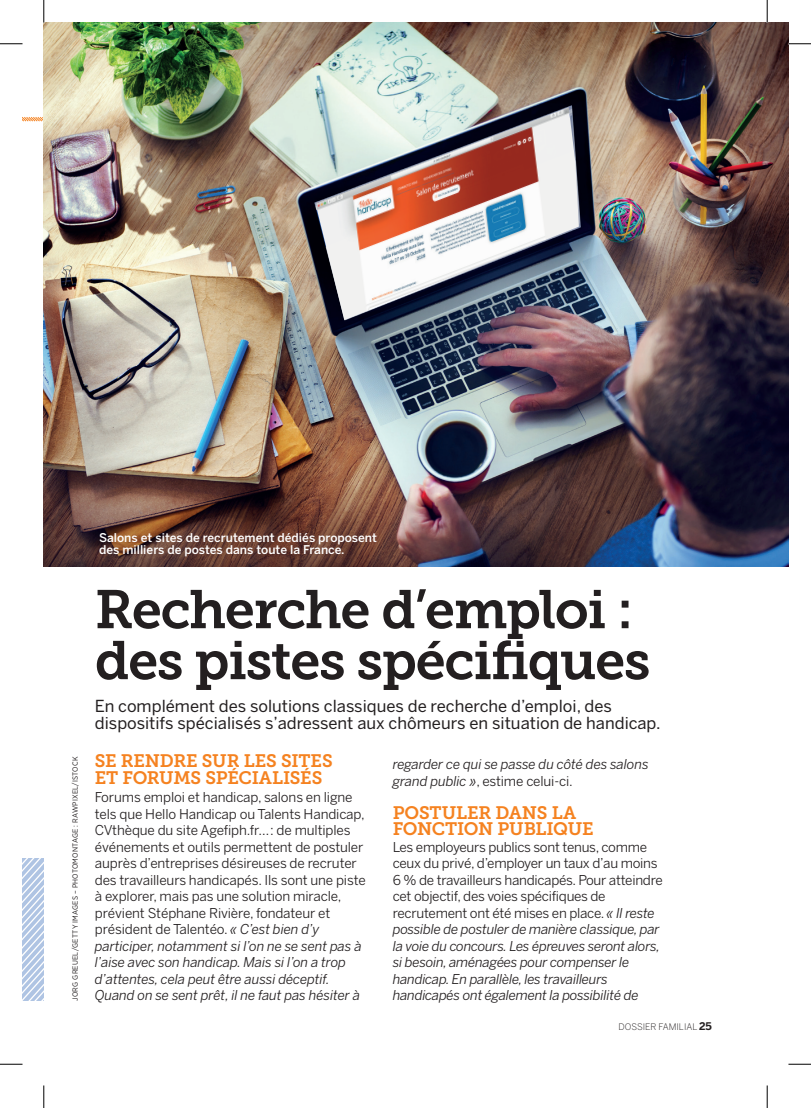
<style>
.page{position:relative;width:811px;height:1108px;background:#fff}
.page>*{position:absolute;margin:0;border:0;box-sizing:border-box;transform-origin:0 0}
.t1{font:54px/51px "Museo Slab 700";letter-spacing:-.025em;color:#231f20}
.t2{font:18px/16.5px "Museo Slab 700";letter-spacing:-.015em;color:#f58220}
.t3{font:16.5px/16.5px "Benton Sans";color:#231f20}
.t4{font:13.5px/16.5px "Benton Sans";letter-spacing:-.01em;color:#231f20}
.t5{font:italic 13.5px/16.5px "Benton Sans";letter-spacing:-.02em;color:#231f20}
.t6{font:500 12px/12px "Benton Sans";color:#fff}
.t7{font:300 9px "Benton Sans";color:#231f20}
.t8{font:7.5px "Gotham Narrow";letter-spacing:.03em;color:#231f20}
.s1{font-style:italic}
.s2{font-style:normal}
.s3{font-weight:700;font-size:10.5px}
</style>
<div class="page">
<svg style="left:22px;top:116px;width:22px;height:6px"></svg>
<svg style="left:22px;top:859px;width:22px;height:142px"></svg>
<img style="left:44px;top:22px;width:744px;height:545px">
<img style="left:316px;top:107px;width:262px;height:213px">
<svg style="left:0;top:44px;width:22px;height:1px"></svg>
<svg style="left:788px;top:44px;width:22px;height:1px"></svg>
<svg style="left:0;top:1064px;width:22px;height:1px"></svg>
<svg style="left:788px;top:1064px;width:22px;height:1px"></svg>
<svg style="left:44px;top:0;width:1px;height:22px"></svg>
<svg style="left:44px;top:1085px;width:1px;height:23px"></svg>
<svg style="left:766px;top:0;width:1px;height:22px"></svg>
<svg style="left:766px;top:1085px;width:1px;height:23px"></svg>
<p class="t8" style="left:70px;top:1001px;width:246px;rotate:-90deg">JORG GREUEL/GETTY IMAGES – PHOTOMONTAGE : RAWPIXEL/ISTOCK</p>
<p class="t6" style="left:99px;top:531px;width:279px">Salons et sites de recrutement dédiés proposent des milliers de postes dans toute la France.</p>
<h1 class="t1" style="left:95px;top:584px;width:557px">Recherche d’emploi : des pistes spécifiques</h1>
<p class="t3" style="left:95px;top:698px;width:567px">En complément des solutions classiques de recherche d’emploi, des dispositifs spécialisés s’adressent aux chômeurs en situation de handicap.</p>
<h2 class="t2" style="left:95px;top:753px;width:239px">SE RENDRE SUR LES SITES<br>ET FORUMS SPÉCIALISÉS</h2>
<p class="t4" style="left:95px;top:789px;width:272px">Forums emploi et handicap, salons en ligne tels que Hello Handicap ou Talents Handicap, CVthèque du site Agefiph.fr…: de multiples événements et outils permettent de postuler auprès d’entreprises désireuses de recruter des travailleurs handicapés. Ils sont une piste à explorer, mais pas une solution miracle, prévient Stéphane Rivière, fondateur et président de Talentéo. <span class="s1">« C’est bien d’y participer, notamment si l’on ne se sent pas à l’aise avec son handicap. Mais si l’on a trop d’attentes, cela peut être aussi déceptif.<br>Quand on se sent prêt, il ne faut pas hésiter à</span></p>
<p class="t5" style="left:392px;top:756px;width:257px">regarder ce qui se passe du côté des salons grand public »<span class="s2">, estime celui-ci.</span></p>
<h2 class="t2" style="left:392px;top:805px;width:202px">POSTULER DANS LA<br>FONCTION PUBLIQUE</h2>
<p class="t5" style="left:392px;top:839px;width:271px"><span class="s2">Les employeurs publics sont tenus, comme ceux du privé, d’employer un taux d’au moins 6 % de travailleurs handicapés. Pour atteindre cet objectif, des voies spécifiques de recrutement ont été mises en place.</span> « Il reste possible de postuler de manière classique, par la voie du concours. Les épreuves seront alors, si besoin, aménagées pour compenser le handicap. En parallèle, les travailleurs handicapés ont également la possibilité de</p>
<p class="t7" style="left:618px;top:1021px;width:95px">DOSSIER FAMILIAL <span class="s3">25</span></p>
</div>
